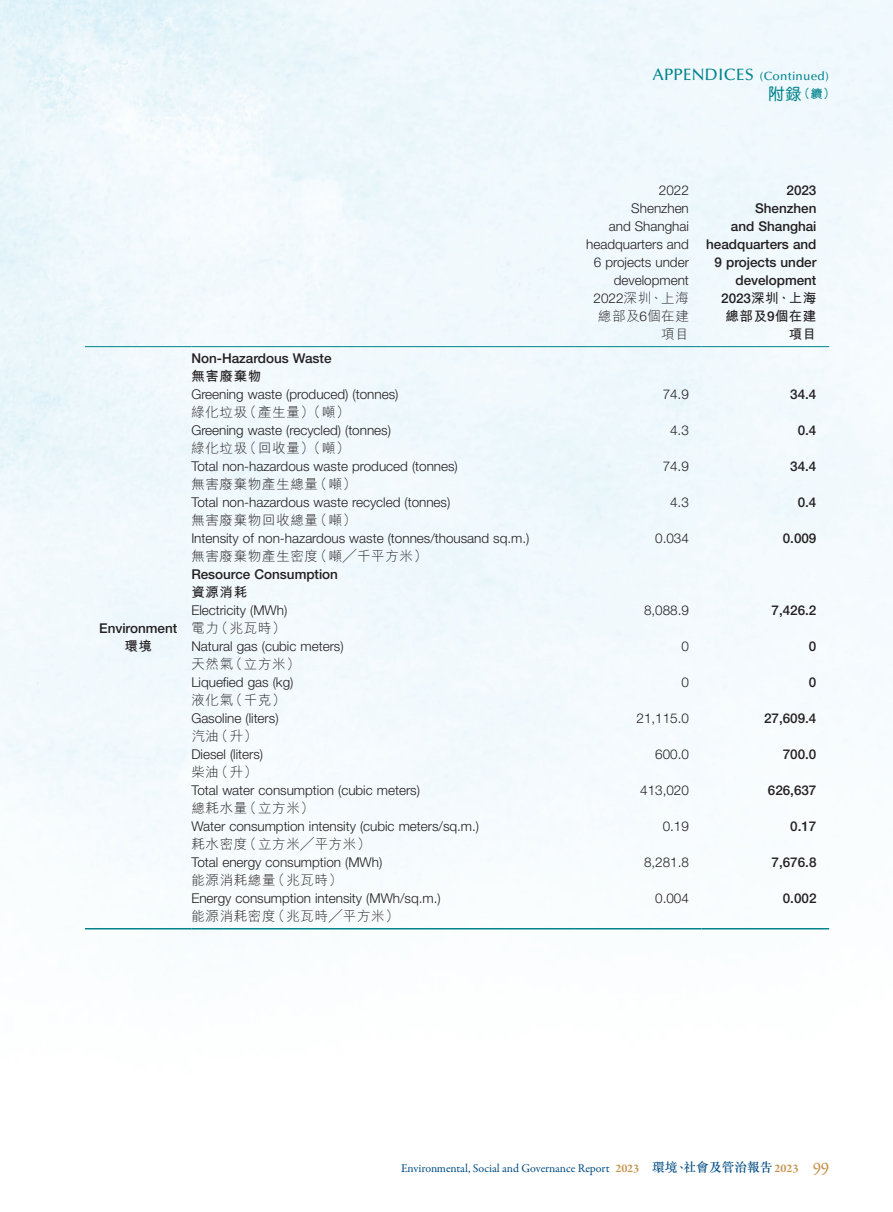
<style>
.page{position:relative;width:893px;height:1212px;background:#fff}
.page>*{position:absolute;margin:0;border:0;box-sizing:border-box;transform-origin:0 0}
.t1{font:300 13.5px/18px "Helvetica Neue LT Std";color:#231f20;text-align:right}
.t2{font:500 13.5px/18px "Helvetica Neue LT Std";color:#231f20;text-align:right}
.t3{font:300 13.5px/18px "M Hei HK";letter-spacing:.05em;color:#231f20;text-align:right}
.t4{font:700 13.5px/18px "M Hei HK";letter-spacing:.05em;color:#231f20;text-align:right}
.t5{font:12px "Garamond Premr Pro";letter-spacing:-.005em;color:#004b82}
.t6{font:500 12px "Optima LT Std";letter-spacing:.02em;color:#00838c}
.t7{font:500 12px "M Yuen HK";color:#00838c}
.s1{font-size:16.5px}
.s2{font-family:"Helvetica Neue LT Std"}
.s3{font-family:"Helvetica Neue LT Std";font-weight:500}
.s4{font-weight:700;color:#c5934d}
.s5{font-family:"M Sung HK";font-weight:500;font-size:12.75px}
.s6{font-weight:500;font-size:18px;color:#c5934d}
</style>
<div class="page">
<hr style="left:85px;top:346px;width:106px;height:1px;background:#00838c">
<hr style="left:191px;top:346px;width:383px;height:1px;background:#00838c">
<hr style="left:574px;top:346px;width:128px;height:1px;background:#00838c">
<hr style="left:702px;top:346px;width:127px;height:1px;background:#00838c">
<hr style="left:85px;top:928px;width:106px;height:1px;background:#00838c">
<hr style="left:191px;top:928px;width:383px;height:1px;background:#00838c">
<hr style="left:574px;top:928px;width:128px;height:1px;background:#00838c">
<hr style="left:702px;top:928px;width:127px;height:1px;background:#00838c">
<p class="t2" style="left:99px;top:619px;width:80px">Environment</p>
<p class="t4" style="left:124px;top:636px;width:29px">環境</p>
<p class="t2" style="left:191px;top:349px;width:142px">Non-Hazardous Waste</p>
<p class="t4" style="left:191px;top:366px;width:72px">無害廢棄物</p>
<p class="t1" style="left:191px;top:385px;width:209px">Greening waste (produced) (tonnes)</p>
<p class="t3" style="left:191px;top:403px;width:160px">綠化垃圾（產生量）（噸）</p>
<p class="t1" style="left:191px;top:421px;width:201px">Greening waste (recycled) (tonnes)</p>
<p class="t3" style="left:191px;top:439px;width:160px">綠化垃圾（回收量）（噸）</p>
<p class="t1" style="left:191px;top:457px;width:268px">Total non-hazardous waste produced (tonnes)</p>
<p class="t3" style="left:191px;top:475px;width:167px">無害廢棄物產生總量（噸）</p>
<p class="t1" style="left:191px;top:493px;width:260px">Total non-hazardous waste recycled (tonnes)</p>
<p class="t3" style="left:191px;top:511px;width:167px">無害廢棄物回收總量（噸）</p>
<p class="t1" style="left:191px;top:529px;width:339px">Intensity of non-hazardous waste (tonnes/thousand sq.m.)</p>
<p class="t3" style="left:191px;top:547px;width:237px">無害廢棄物產生密度（噸╱千平方米）</p>
<p class="t2" style="left:191px;top:565px;width:148px">Resource Consumption</p>
<p class="t4" style="left:191px;top:582px;width:57px">資源消耗</p>
<p class="t1" style="left:191px;top:601px;width:97px">Electricity (MWh)</p>
<p class="t3" style="left:191px;top:619px;width:96px">電力（兆瓦時）</p>
<p class="t1" style="left:191px;top:637px;width:154px">Natural gas (cubic meters)</p>
<p class="t3" style="left:191px;top:655px;width:110px">天然氣（立方米）</p>
<p class="t1" style="left:191px;top:673px;width:104px">Liquefied gas (kg)</p>
<p class="t3" style="left:191px;top:691px;width:96px">液化氣（千克）</p>
<p class="t1" style="left:191px;top:709px;width:89px">Gasoline (liters)</p>
<p class="t3" style="left:191px;top:727px;width:68px">汽油（升）</p>
<p class="t1" style="left:191px;top:745px;width:73px">Diesel (liters)</p>
<p class="t3" style="left:191px;top:763px;width:68px">柴油（升）</p>
<p class="t1" style="left:191px;top:781px;width:230px">Total water consumption (cubic meters)</p>
<p class="t3" style="left:191px;top:799px;width:124px">總耗水量（立方米）</p>
<p class="t1" style="left:191px;top:817px;width:289px">Water consumption intensity (cubic meters/sq.m.)</p>
<p class="t3" style="left:191px;top:835px;width:181px">耗水密度（立方米╱平方米）</p>
<p class="t1" style="left:191px;top:853px;width:192px">Total energy consumption (MWh)</p>
<p class="t3" style="left:191px;top:871px;width:152px">能源消耗總量（兆瓦時）</p>
<p class="t1" style="left:191px;top:889px;width:251px">Energy consumption intensity (MWh/sq.m.)</p>
<p class="t3" style="left:191px;top:907px;width:209px">能源消耗密度（兆瓦時╱平方米）</p>
<p class="t6" style="left:653px;top:69px;width:178px"><span class="s1">APPENDICES</span> (Continued)</p>
<p class="t7" style="left:769px;top:87px;width:68px"><span class="s1">附錄</span>（續）</p>
<p class="t1" style="left:586px;top:181px;width:104px">2022<br>Shenzhen<br>and Shanghai headquarters and<br>6 projects under development</p>
<p class="t2" style="left:706px;top:181px;width:112px">2023<br>Shenzhen<br>and Shanghai headquarters and<br>9 projects under development</p>
<p class="t3" style="left:594px;top:289px;width:97px"><span class="s2">2022</span>深圳、上海總部及<span class="s2">6</span>個在建項目</p>
<p class="t4" style="left:721px;top:288px;width:97px"><span class="s3">2023</span>深圳、上海總部及<span class="s3">9</span>個在建項目</p>
<p class="t1" style="left:663px;top:385px;width:28px">74.9</p>
<p class="t2" style="left:790px;top:385px;width:28px">34.4</p>
<p class="t1" style="left:670px;top:421px;width:20px">4.3</p>
<p class="t2" style="left:798px;top:421px;width:20px">0.4</p>
<p class="t1" style="left:663px;top:457px;width:28px">74.9</p>
<p class="t2" style="left:790px;top:457px;width:28px">34.4</p>
<p class="t1" style="left:670px;top:493px;width:20px">4.3</p>
<p class="t2" style="left:798px;top:493px;width:20px">0.4</p>
<p class="t1" style="left:655px;top:529px;width:35px">0.034</p>
<p class="t2" style="left:783px;top:529px;width:35px">0.009</p>
<p class="t1" style="left:644px;top:601px;width:46px">8,088.9</p>
<p class="t2" style="left:772px;top:601px;width:46px">7,426.2</p>
<p class="t1" style="left:681px;top:637px;width:9px">0</p>
<p class="t2" style="left:809px;top:637px;width:9px">0</p>
<p class="t1" style="left:681px;top:673px;width:9px">0</p>
<p class="t2" style="left:809px;top:673px;width:9px">0</p>
<p class="t1" style="left:637px;top:709px;width:54px">21,115.0</p>
<p class="t2" style="left:764px;top:709px;width:54px">27,609.4</p>
<p class="t1" style="left:655px;top:745px;width:35px">600.0</p>
<p class="t2" style="left:783px;top:745px;width:35px">700.0</p>
<p class="t1" style="left:640px;top:781px;width:50px">413,020</p>
<p class="t2" style="left:768px;top:781px;width:50px">626,637</p>
<p class="t1" style="left:663px;top:817px;width:28px">0.19</p>
<p class="t2" style="left:790px;top:817px;width:28px">0.17</p>
<p class="t1" style="left:644px;top:853px;width:46px">8,281.8</p>
<p class="t2" style="left:772px;top:853px;width:46px">7,676.8</p>
<p class="t1" style="left:655px;top:889px;width:35px">0.004</p>
<p class="t2" style="left:783px;top:889px;width:35px">0.002</p>
<p class="t5" style="left:401px;top:1160px;width:430px">Environmental, Social and Governance Report <span class="s4">2023</span> <span class="s5">環境、社會及管治報告</span> <span class="s4">2023</span> <span class="s6">99</span></p>
</div>
